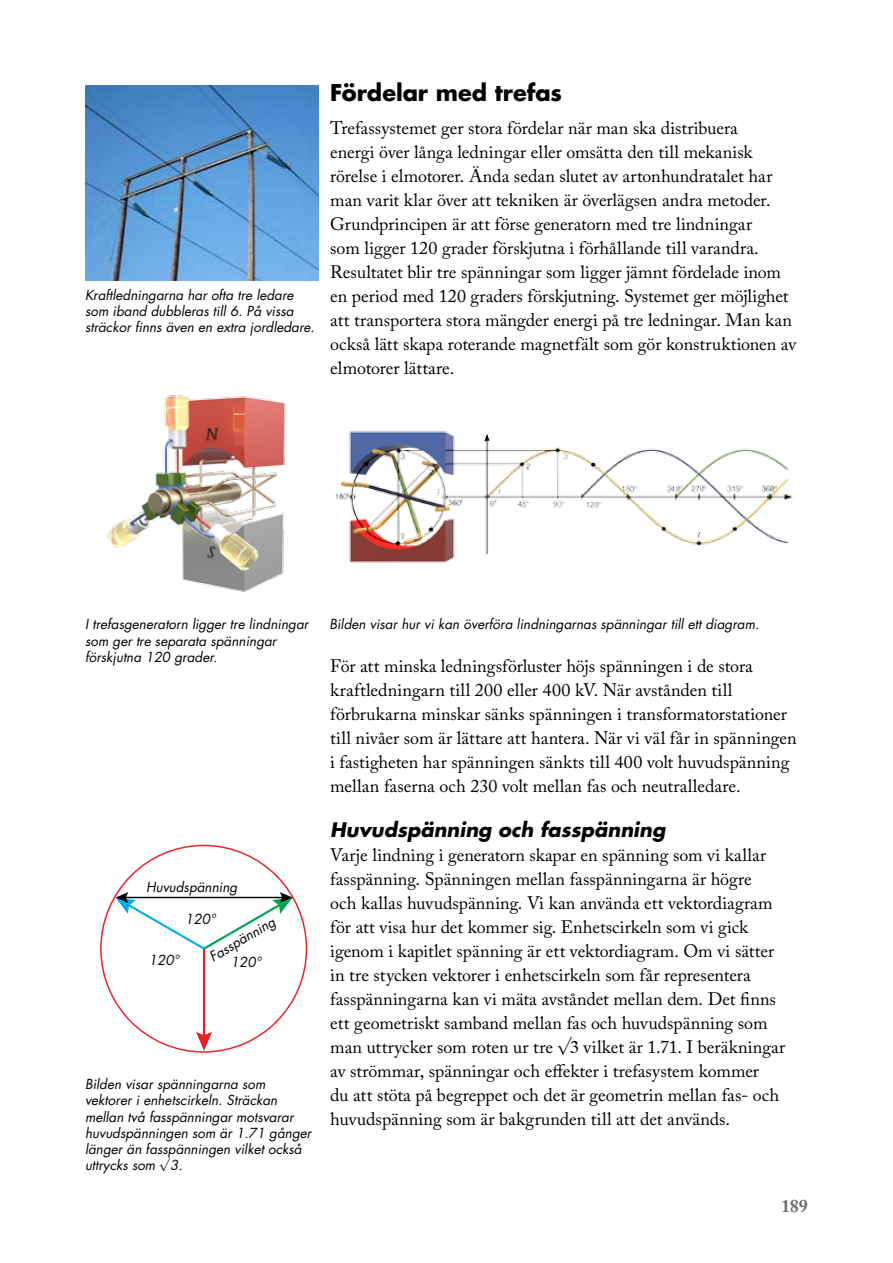
<style>
.page{position:relative;width:893px;height:1263px;background:#fff}
.page>*{position:absolute;margin:0;border:0;box-sizing:border-box;transform-origin:0 0}
.t1{font:700 22.5px "Futura";letter-spacing:-.005em;color:#000}
.t2{font:italic 700 19.5px "Futura";color:#000}
.t3{font:18px/24px "Adobe Caslon Pro";color:#000}
.t4{font:700 18px "Adobe Caslon Pro";color:#6d6e71}
.t5{font:italic 13.5px/16.2px "Futura";color:#000}
</style>
<div class="page">
<hr style="left:203px;top:949px;width:2px;height:89px;background:#ed1d24">
<svg style="left:196px;top:1032px;width:16px;height:19px"></svg>
<svg style="left:116px;top:892px;width:177px;height:59px"></svg>
<img style="left:335px;top:431px;width:458px;height:132px">
<img style="left:107px;top:395px;width:179px;height:197px">
<img style="left:86px;top:85px;width:232px;height:196px">
<p class="t5" style="left:85px;top:286px;width:231px">Kraftledningarna har ofta tre ledare som iband dubbleras till 6. På vissa sträckor finns även en extra jordledare.</p>
<p class="t1" style="left:330px;top:77px;width:233px">Fördelar med trefas</p>
<p class="t3" style="left:330px;top:116px;width:468px">Trefassystemet ger stora fördelar när man ska distribuera<br>energi över långa ledningar eller omsätta den till mekanisk rörelse i elmotorer. Ända sedan slutet av artonhundratalet har man varit klar över att tekniken är överlägsen andra metoder.<br>Grundprincipen är att förse generatorn med tre lindningar<br>som ligger 120 grader förskjutna i förhållande till varandra.<br>Resultatet blir tre spänningar som ligger jämnt fördelade inom en period med 120 graders förskjutning. Systemet ger möjlighet att transportera stora mängder energi på tre ledningar. Man kan också lätt skapa roterande magnetfält som gör konstruktionen av elmotorer lättare.</p>
<p class="t5" style="left:85px;top:616px;width:225px">I trefasgeneratorn ligger tre lindningar som ger tre separata spänningar förskjutna 120 grader.</p>
<p class="t5" style="left:329px;top:616px;width:431px">Bilden visar hur vi kan överföra lindningarnas spänningar till ett diagram.</p>
<p class="t3" style="left:330px;top:654px;width:468px">För att minska ledningsförluster höjs spänningen i de stora kraftledningarn till 200 eller 400 kV. När avstånden till förbrukarna minskar sänks spänningen i transformatorstationer till nivåer som är lättare att hantera. När vi väl får in spänningen i fastigheten har spänningen sänkts till 400 volt huvudspänning mellan faserna och 230 volt mellan fas och neutralledare.</p>
<p class="t2" style="left:330px;top:816px;width:336px">Huvudspänning och fasspänning</p>
<p class="t3" style="left:330px;top:843px;width:457px">Varje lindning i generatorn skapar en spänning som vi kallar fasspänning. Spänningen mellan fasspänningarna är högre<br>och kallas huvudspänning. Vi kan använda ett vektordiagram för att visa hur det kommer sig. Enhetscirkeln som vi gick igenom i kapitlet spänning är ett vektordiagram. Om vi sätter in tre stycken vektorer i enhetscirkeln som får representera fasspänningarna kan vi mäta avståndet mellan dem. Det finns ett geometriskt samband mellan fas och huvudspänning som man uttrycker som roten ur tre √✓ vilket är 1.71. I beräkningar av strömmar, spänningar och effekter i trefasystem kommer<br>du att stöta på begreppet och det är geometrin mellan fas- och huvudspänning som är bakgrunden till att det används.</p>
<p class="t5" style="left:146px;top:879px;width:93px">Huvudspänning</p>
<p class="t5" style="left:206px;top:950px;width:75px;rotate:-30deg">Fasspänning</p>
<p class="t5" style="left:185px;top:910px;width:32px">120°</p>
<p class="t5" style="left:149px;top:952px;width:32px">120°</p>
<p class="t5" style="left:231px;top:954px;width:32px">120°</p>
<p class="t5" style="left:85px;top:1076px;width:228px">Bilden visar spänningarna som vektorer i enhetscirkeln. Sträckan mellan två fasspänningar motsvarar huvudspänningen som är 1.71 gånger länger än fasspänningen vilket också uttrycks som √3.</p>
<p class="t4" style="left:781px;top:1196px;width:28px">189</p>
</div>
